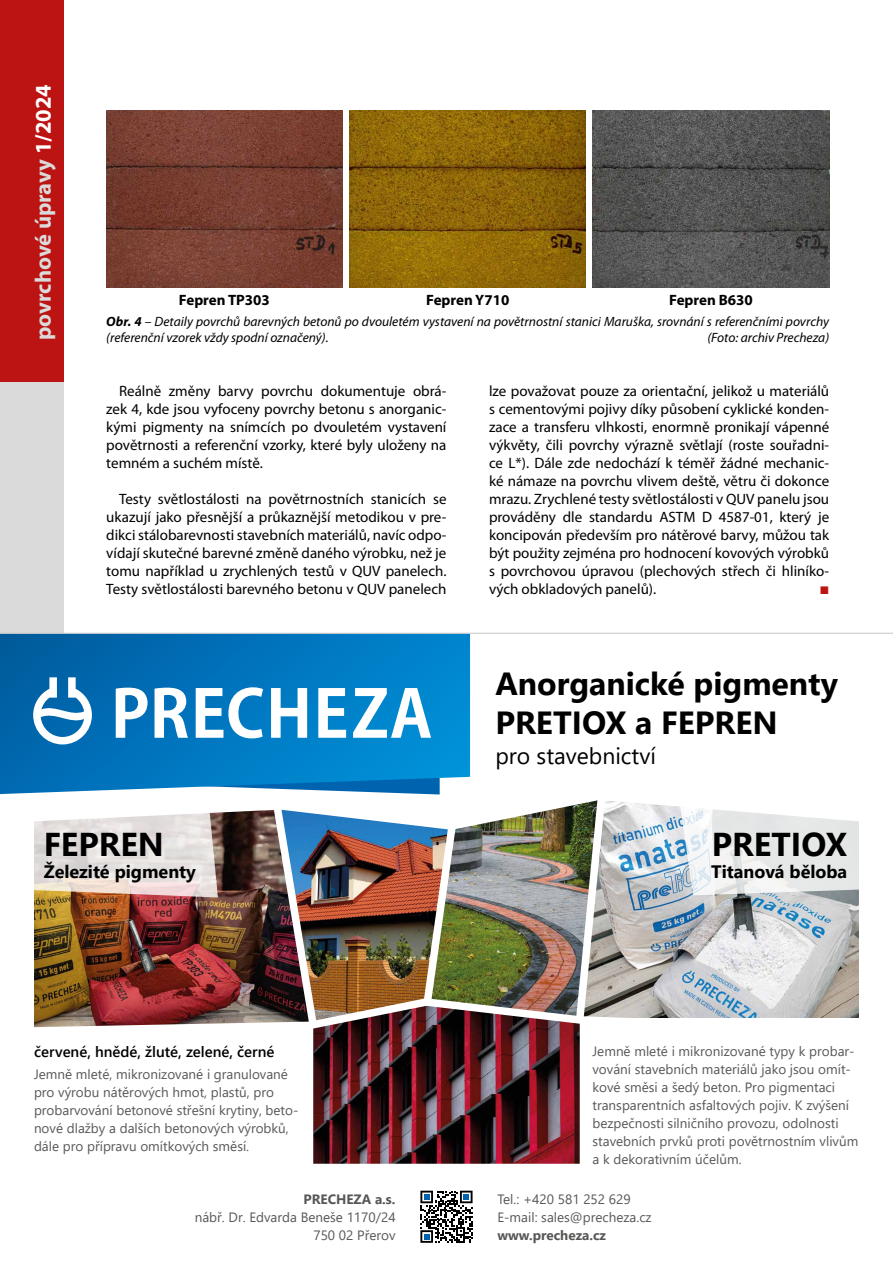
<style>
.page{position:relative;width:893px;height:1263px;background:#fff}
.page>*{position:absolute;margin:0;border:0;box-sizing:border-box;transform-origin:0 0}
.t1{font:700 33px "Segoe UI";color:#000}
.t2{font:700 31.95px/38.4px "Segoe UI";color:#000}
.t3{font:22.95px "Segoe UI";color:#000}
.t4{font:700 22.5px "Myriad Pro";color:#dadada}
.t5{font:700 18px "Segoe UI";color:#000}
.t6{font:15px/18px "Myriad Pro";color:#000;text-align:justify}
.t7{font:600 15px "Segoe UI";color:#000}
.t8{font:700 15px "Myriad Pro";color:#000}
.t9{font:13.5px/18px "Segoe UI";color:#575756}
.t10{font:italic 13.5px/16.2px "Myriad Pro";color:#000}
.t11{font:700 13.5px "Segoe UI";color:#575756}
.s1{color:#fff}
.s2{font-weight:700}
</style>
<div class="page">
<div style="left:0;top:0;width:64px;height:383px;background:#bc1413"></div>
<div style="left:0;top:383px;width:64px;height:880px;background:#dadada"></div>
<div style="left:0;top:634px;width:893px;height:629px;background:#fff"></div>
<svg style="left:0;top:634px;width:470px;height:160px;background:#0075bc"></svg>
<svg style="left:33px;top:677px;width:59px;height:67px"></svg>
<svg style="left:116px;top:687px;width:315px;height:51px"></svg>
<img style="left:313px;top:1039px;width:267px;height:125px">
<img style="left:18px;top:768px;width:841px;height:271px">
<svg style="left:420px;top:1191px;width:53px;height:52px"></svg>
<img style="left:106px;top:111px;width:237px;height:177px">
<img style="left:350px;top:111px;width:236px;height:177px">
<img style="left:593px;top:111px;width:236px;height:177px">
<hr style="left:0;top:633px;width:893px;height:1px;background:#c6c6c6">
<h3 class="t4" style="left:29px;top:340px;width:257px;rotate:-90deg">povrchové úpravy <span class="s1">1/2024</span></h3>
<p class="t8" style="left:179px;top:290px;width:93px">Fepren TP303</p>
<p class="t8" style="left:426px;top:290px;width:85px">Fepren Y710</p>
<p class="t8" style="left:669px;top:290px;width:85px">Fepren B630</p>
<p class="t10" style="left:106px;top:313px;width:724px"><span class="s2">Obr. 4</span> – Detaily povrchů barevných betonů po dvouletém vystavení na povětrnostní stanici Maruška, srovnání s referenčními povrchy (referenční vzorek vždy spodní označený).</p>
<p class="t10" style="left:707px;top:329px;width:123px">(Foto: archiv Precheza)</p>
<p class="t6" style="left:106px;top:382px;width:342px;text-indent:13px">Reálně změny barvy povrchu dokumentuje obrá&shy;zek 4, kde jsou vyfoceny povrchy betonu s anorganic&shy;kými pigmenty na snímcích po dvouletém vystavení povětrnosti a referenční vzorky, které byly uloženy na temném a suchém místě.</p>
<p class="t6" style="left:106px;top:490px;width:342px;text-indent:13px">Testy světlostálosti na povětrnostních stanicích se ukazují jako přesnější a průkaznější metodikou v pre&shy;dikci stálobarevnosti stavebních materiálů, navíc odpo&shy;vídají skutečné barevné změně daného výrobku, než je tomu například u zrychlených testů v QUV panelech.<br>Testy světlostálosti barevného betonu v QUV panelech</p>
<p class="t6" style="left:489px;top:382px;width:342px">lze považovat pouze za orientační, jelikož u materiálů s cementovými pojivy díky působení cyklické konden&shy;zace a transferu vlhkosti, enormně pronikají vápenné výkvěty, čili povrchy výrazně světlají (roste souřadni&shy;ce L*). Dále zde nedochází k téměř žádné mechanic&shy;ké námaze na povrchu vlivem deště, větru či dokonce mrazu. Zrychlené testy světlostálosti v QUV panelu jsou prováděny dle standardu ASTM D 4587-01, který je koncipován především pro nátěrové barvy, můžou tak být použity zejména pro hodnocení kovových výrobků s povrchovou úpravou (plechových střech či hliníko&shy;vých obkladových panelů).</p>
<h2 class="t2" style="left:495px;top:662px;width:344px">Anorganické pigmenty<br>PRETIOX a FEPREN</h2>
<h3 class="t3" style="left:495px;top:734px;width:162px">pro stavebnictví</h3>
<h1 class="t1" style="left:44px;top:814px;width:122px">FEPREN</h1>
<p class="t5" style="left:44px;top:855px;width:154px">Železité pigmenty</p>
<p class="t7" style="left:34px;top:1037px;width:242px">červené, hnědé, žluté, zelené, černé</p>
<p class="t9" style="left:34px;top:1064px;width:266px">Jemně mleté, mikronizované i granulované pro výrobu nátěrových hmot, plastů, pro probarvování betonové střešní krytiny, beto&shy;nové dlažby a dalších betonových výrobků, dále pro přípravu omítkových směsí.</p>
<p class="t11" style="left:303px;top:1186px;width:94px">PRECHEZA a.s.</p>
<p class="t9" style="left:195px;top:1206px;width:202px;text-align:right">nábř. Dr. Edvarda Beneše 1170/24<br>750 02 Přerov</p>
<h1 class="t1" style="left:712px;top:814px;width:137px">PRETIOX</h1>
<p class="t5" style="left:711px;top:855px;width:138px">Titanová běloba</p>
<p class="t9" style="left:592px;top:1041px;width:267px">Jemně mleté i mikronizované typy k probar&shy;vování stavebních materiálů jako jsou omít&shy;kové směsi a šedý beton. Pro pigmentaci transparentních asfaltových pojiv. K zvýšení bezpečnosti silničního provozu, odolnosti stavebních prvků proti povětrnostním vlivům a k dekorativním účelům.</p>
<p class="t9" style="left:497px;top:1188px;width:156px">Tel.: +420 581 252 629<br>E-mail: sales@precheza.cz</p>
<p class="t11" style="left:497px;top:1222px;width:110px">www.precheza.cz</p>
</div>
